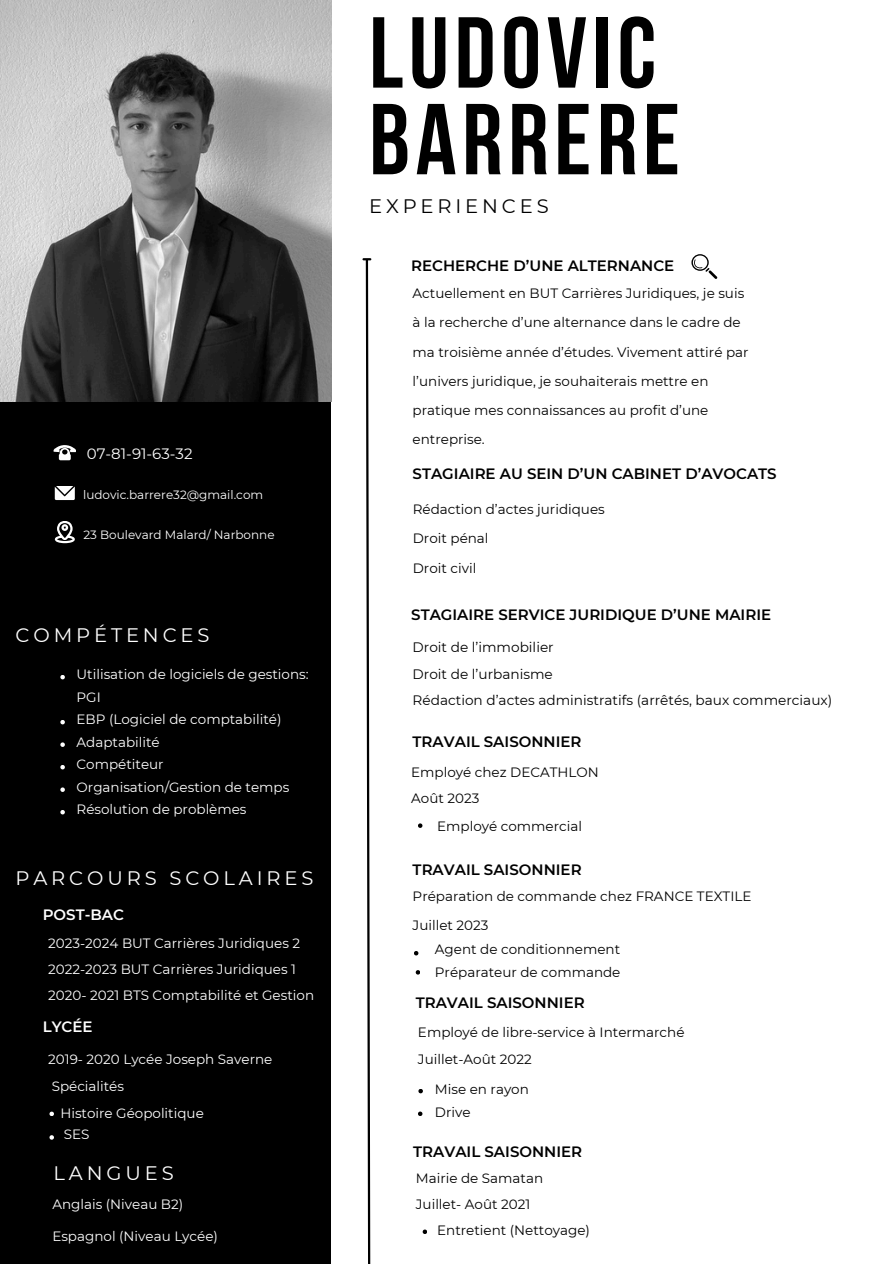
<style>
.page{position:relative;width:894px;height:1264px;background:#fff}
.page>*{position:absolute;margin:0;border:0;box-sizing:border-box;transform-origin:0 0}
.t1{font:700 100.5px/86.7px "Bebas Neue";letter-spacing:.055em;color:#000}
.t2{font:19.5px "Montserrat";letter-spacing:.2em;color:#fff}
.t3{font:19.5px "Montserrat";letter-spacing:.2em;color:#000}
.t4{font:600 15px "Montserrat";color:#000}
.t5{font:15px "Montserrat";color:#fff}
.t6{font:600 15px "Montserrat";color:#fff}
.t7{font:13.65px/26.2px "Montserrat";color:#000}
.t8{font:13.5px/29.2px "Montserrat";color:#000}
.t9{font:13.5px/22.5px "Montserrat";color:#fff}
.t10{font:12px "Montserrat";color:#fff}
</style>
<div class="page">
<div style="left:0;top:400px;width:330px;height:863px;background:#000"></div>
<svg style="left:55px;top:486px;width:20px;height:14px"></svg>
<svg style="left:54px;top:445px;width:22px;height:15px"></svg>
<svg style="left:55px;top:521px;width:20px;height:22px"></svg>
<img style="left:0;top:0;width:331px;height:402px">
<svg style="left:49px;top:1111px;width:5px;height:5px"></svg>
<svg style="left:49px;top:1135px;width:5px;height:4px"></svg>
<svg style="left:60px;top:675px;width:5px;height:4px"></svg>
<svg style="left:60px;top:720px;width:5px;height:4px"></svg>
<svg style="left:60px;top:742px;width:5px;height:5px"></svg>
<svg style="left:60px;top:765px;width:5px;height:4px"></svg>
<svg style="left:60px;top:787px;width:5px;height:5px"></svg>
<svg style="left:60px;top:810px;width:5px;height:4px"></svg>
<svg style="left:418px;top:823px;width:4px;height:5px"></svg>
<svg style="left:414px;top:951px;width:4px;height:4px"></svg>
<svg style="left:415px;top:970px;width:5px;height:4px"></svg>
<svg style="left:418px;top:1089px;width:5px;height:4px"></svg>
<svg style="left:418px;top:1111px;width:4px;height:5px"></svg>
<svg style="left:422px;top:1229px;width:5px;height:4px"></svg>
<svg style="left:691px;top:254px;width:26px;height:25px"></svg>
<svg style="left:363px;top:258px;width:8px;height:1005px"></svg>
<h4 class="t5" style="left:87px;top:444px;width:107px">07-81-91-63-32</h4>
<h4 class="t10" style="left:83px;top:488px;width:182px">ludovic.barrere32@gmail.com</h4>
<p class="t10" style="left:83px;top:527px;width:193px">23 Boulevard Malard/ Narbonne</p>
<h4 class="t2" style="left:16px;top:623px;width:195px">COMPÉTENCES</h4>
<h3 class="t9" style="left:77px;top:663px;width:233px">Utilisation de logiciels de gestions:<br>PGI<br>EBP (Logiciel de comptabilité)<br>Adaptabilité<br>Compétiteur<br>Organisation/Gestion de temps<br>Résolution de problèmes</h3>
<h3 class="t2" style="left:16px;top:866px;width:299px">PARCOURS SCOLAIRES</h3>
<h3 class="t6" style="left:43px;top:905px;width:83px">POST-BAC</h3>
<h4 class="t9" style="left:48px;top:930px;width:267px;line-height:25.8px">2023-2024 BUT Carrières Juridiques 2<br>2022-2023 BUT Carrières Juridiques 1<br>2020- 2021 BTS Comptabilité et Gestion</h4>
<h4 class="t6" style="left:43px;top:1017px;width:51px">LYCÉE</h4>
<h4 class="t9" style="left:48px;top:1047px;width:226px">2019- 2020 Lycée Joseph Saverne</h4>
<h2 class="t9" style="left:52px;top:1074px;width:74px">Spécialités</h2>
<h3 class="t9" style="left:60px;top:1102px;width:145px;line-height:21.3px">Histoire Géopolitique<br>SES</h3>
<h3 class="t2" style="left:54px;top:1161px;width:122px">LANGUES</h3>
<p class="t9" style="left:52px;top:1193px;width:132px">Anglais (Niveau B2)</p>
<h2 class="t9" style="left:52px;top:1224px;width:167px">Espagnol (Niveau Lycée)</h2>
<p class="t1" style="left:369px;top:19px;width:312px">LUDOVIC<br>BARRERE</p>
<p class="t3" style="left:369px;top:194px;width:181px">EXPERIENCES</p>
<h3 class="t4" style="left:411px;top:257px;width:264px">RECHERCHE D’UNE ALTERNANCE</h3>
<h4 class="t8" style="left:412px;top:278px;width:337px">Actuellement en BUT Carrières Juridiques, je suis à la recherche d’une alternance dans le cadre de ma troisième année d’études. Vivement attiré par l’univers juridique, je souhaiterais mettre en pratique mes connaissances au profit d’une entreprise.</h4>
<h3 class="t4" style="left:412px;top:464px;width:365px">STAGIAIRE AU SEIN D’UN CABINET D’AVOCATS</h3>
<h4 class="t8" style="left:412px;top:494px;width:193px">Rédaction d’actes juridiques<br>Droit pénal<br>Droit civil</h4>
<h4 class="t4" style="left:411px;top:605px;width:361px">STAGIAIRE SERVICE JURIDIQUE D’UNE MAIRIE</h4>
<h4 class="t7" style="left:412px;top:634px;width:421px">Droit de l’immobilier<br>Droit de l’urbanisme<br>Rédaction d’actes administratifs (arrêtés, baux commerciaux)</h4>
<h4 class="t4" style="left:412px;top:732px;width:170px">TRAVAIL SAISONNIER</h4>
<h4 class="t8" style="left:411px;top:759px;width:189px;line-height:25.8px">Employé chez DECATHLON<br>Août 2023</h4>
<h2 class="t8" style="left:437px;top:811px;width:146px">Employé commercial</h2>
<h4 class="t4" style="left:412px;top:860px;width:170px">TRAVAIL SAISONNIER</h4>
<h3 class="t8" style="left:412px;top:881px;width:340px">Préparation de commande chez FRANCE TEXTILE<br>Juillet 2023</h3>
<p class="t8" style="left:435px;top:938px;width:187px;line-height:22.5px">Agent de conditionnement<br>Préparateur de commande</p>
<h4 class="t4" style="left:415px;top:993px;width:170px">TRAVAIL SAISONNIER</h4>
<h4 class="t8" style="left:418px;top:1017px;width:268px">Employé de libre-service à Intermarché</h4>
<h4 class="t8" style="left:418px;top:1044px;width:115px">Juillet-Août 2022</h4>
<h1 class="t8" style="left:435px;top:1078px;width:95px;line-height:22.5px">Mise en rayon<br>Drive</h1>
<h3 class="t4" style="left:413px;top:1142px;width:170px">TRAVAIL SAISONNIER</h3>
<h4 class="t8" style="left:415px;top:1165px;width:129px;line-height:25.8px">Mairie de Samatan<br>Juillet- Août 2021</h4>
<h4 class="t8" style="left:437px;top:1215px;width:154px">Entretient (Nettoyage)</h4>
</div>
